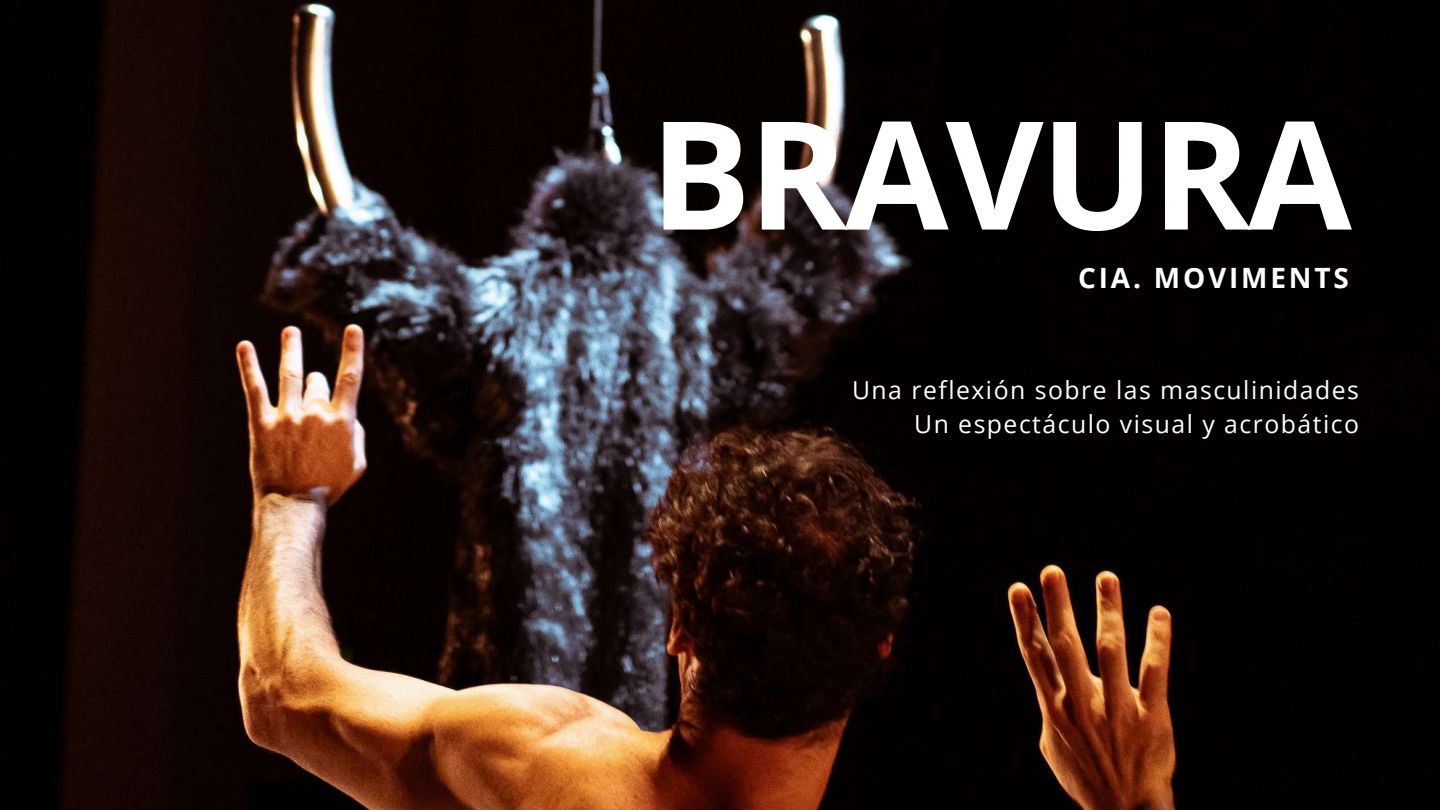
<style>
.page{position:relative;width:1440px;height:810px;background:#fff}
.page>*{position:absolute;margin:0;border:0;box-sizing:border-box;transform-origin:0 0}
.t1{font:700 150.7px "Open Sans";letter-spacing:-.02em;color:#fff}
.t2{font:700 28px "Open Sans";letter-spacing:.1em;color:#fff}
.t3{font:24.8px/34.5px "Open Sans";letter-spacing:.06em;color:#fff;text-align:right}
</style>
<div class="page">
<img style="left:0;top:0;width:1440px;height:810px">
<h1 class="t1" style="left:650px;top:69px;width:703px">BRAVURA</h1>
<p class="t2" style="left:1078px;top:258px;width:272px">CIA. MOVIMENTS</p>
<p class="t3" style="left:852px;top:372px;width:508px">Una reflexión sobre las masculinidades<br>Un espectáculo visual y acrobático</p>
</div>
